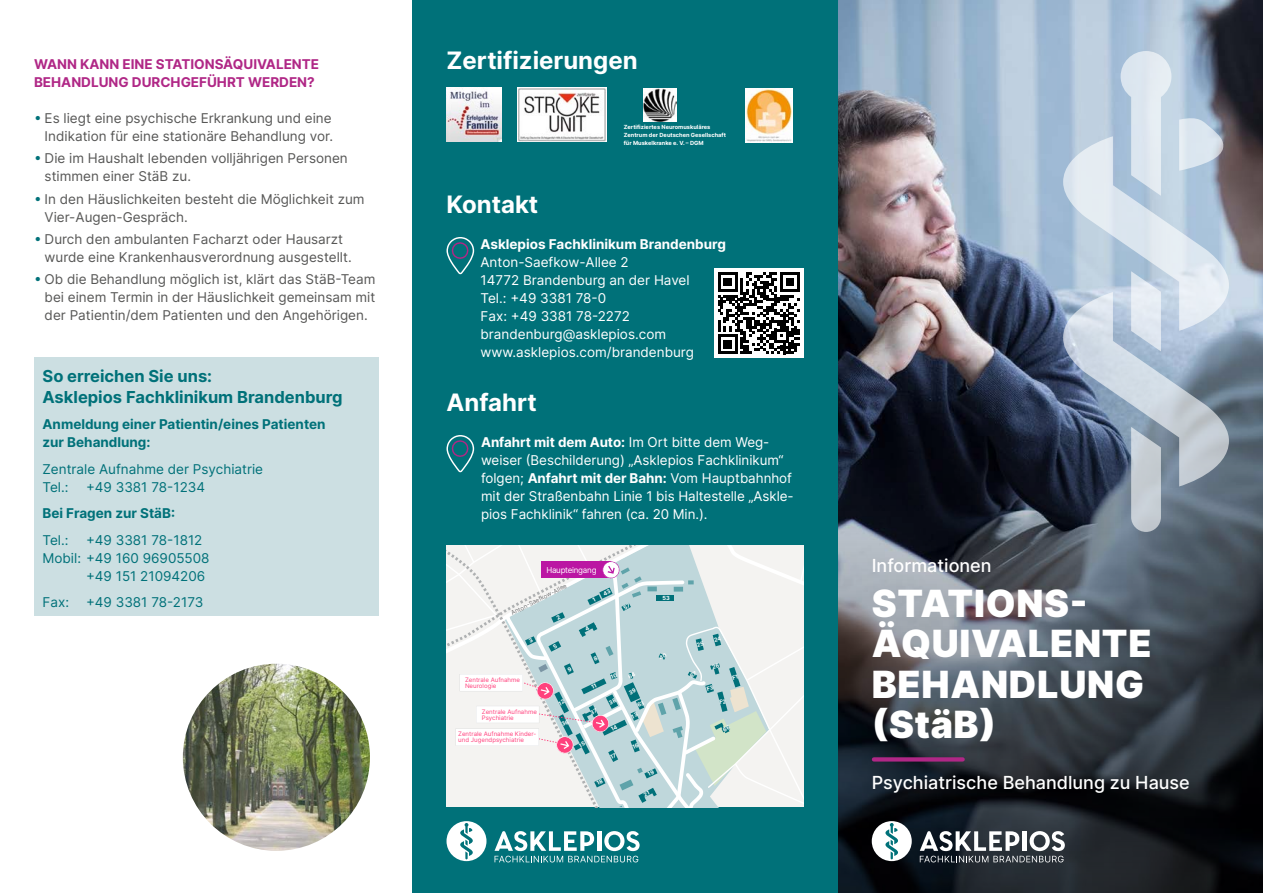
<style>
.page{position:relative;width:1263px;height:893px;background:#fff}
.page>*{position:absolute;margin:0;border:0;box-sizing:border-box;transform-origin:0 0}
.t1{font:900 37.5px/40.5px "Inter";letter-spacing:.02em;color:#fff}
.t2{font:700 24px "Inter";color:#fff}
.t3{font:500 18px "Inter";color:#fff}
.t4{font:700 16.5px/21px "Inter";color:#007179}
.t5{font:13.5px/18px "Inter";color:#575756}
.t6{font:13.5px/18px "Inter";letter-spacing:-.005em;color:#fff}
.t7{font:13.5px/18px "Inter";color:#007179}
.t8{font:700 13.5px/18px "Inter";color:#007179}
.t9{font:700 13.5px/18px "Inter";color:#b02786}
.t10{font:700 13.5px "Inter";color:#fff}
.t11{font:8.1px "Inter";letter-spacing:-.035em;color:#fff}
.t12{font:6.15px/6.1px "Inter";color:#ff417d}
.t13{font:6.15px "Inter";color:#6c6c6c}
.t14{font:700 5.7px/7.9px "Inter";color:#fff}
.s1{color:#007179}
.s2{font-weight:700}
</style>
<div class="page">
<img style="left:838px;top:0;width:425px;height:368px">
<svg style="left:838px;top:368px;width:425px;height:525px;background:#353b44"></svg>
<svg style="left:1063px;top:51px;width:166px;height:481px;background:#a8b6c6"></svg>
<div style="left:874px;top:757px;width:89px;height:5px;background:#b02786"></div>
<svg style="left:920px;top:831px;width:145px;height:31px"></svg>
<div style="left:872px;top:821px;width:40px;height:40px;background:#fff;border-radius:50%"></div>
<svg style="left:885px;top:823px;width:13px;height:36px"></svg>
<div style="left:412px;top:0;width:426px;height:893px;background:#007179"></div>
<svg style="left:446px;top:237px;width:28px;height:38px"></svg>
<div style="left:714px;top:268px;width:90px;height:90px;background:#fff"></div>
<svg style="left:718px;top:272px;width:82px;height:82px"></svg>
<svg style="left:494px;top:831px;width:146px;height:31px"></svg>
<div style="left:446px;top:821px;width:40px;height:40px;background:#fff;border-radius:50%"></div>
<svg style="left:460px;top:823px;width:13px;height:36px"></svg>
<svg style="left:446px;top:435px;width:28px;height:38px"></svg>
<img style="left:446px;top:87px;width:55px;height:54px">
<img style="left:517px;top:87px;width:90px;height:55px">
<img style="left:745px;top:88px;width:47px;height:55px">
<img style="left:643px;top:88px;width:33px;height:34px">
<div style="left:34px;top:357px;width:344px;height:259px;background:#ccdfe2"></div>
<img style="left:183px;top:664px;width:187px;height:187px;border-radius:94px">
<svg style="left:446px;top:545px;width:358px;height:262px;background:#d7e1e3"></svg>
<p class="t9" style="left:34px;top:55px;width:287px">WANN KANN EINE STATIONSÄQUIVALENTE<br>BEHANDLUNG DURCHGEFÜHRT WERDEN?</p>
<p class="t5" style="left:34px;top:109px;width:301px;text-align:right"><span class="s1">բ</span> Es liegt eine psychische Erkrankung und eine<br>Indikation für eine stationäre Behandlung vor.</p>
<p class="t5" style="left:45px;top:149px;width:305px;text-indent:-11px"><span class="s1">բ</span> Die im Haushalt lebenden volljährigen Personen stimmen einer StäB zu.</p>
<p class="t5" style="left:45px;top:189px;width:321px;text-indent:-11px"><span class="s1">բ</span> In den Häuslichkeiten besteht die Möglichkeit zum<br>Vier-Augen-Gespräch.</p>
<p class="t5" style="left:45px;top:230px;width:309px;text-indent:-11px"><span class="s1">բ</span> Durch den ambulanten Facharzt oder Hausarzt wurde eine Krankenhausverordnung ausgestellt.</p>
<p class="t5" style="left:45px;top:270px;width:332px;text-align:justify;text-indent:-11px"><span class="s1">բ</span> Ob die Behandlung möglich ist, klärt das StäB-Team bei einem Termin in der Häuslichkeit gemeinsam mit der Patientin/dem Patienten und den Angehörigen.</p>
<p class="t4" style="left:43px;top:365px;width:301px">So erreichen Sie uns:<br>Asklepios Fachklinikum Brandenburg</p>
<p class="t8" style="left:43px;top:415px;width:285px">Anmeldung einer Patientin/eines Patienten zur Behandlung:</p>
<p class="t7" style="left:43px;top:459px;width:222px">Zentrale Aufnahme der Psychiatrie<br>Tel.:</p>
<p class="t7" style="left:86px;top:477px;width:121px">+49 3381 78-1234</p>
<p class="t8" style="left:43px;top:504px;width:134px">Bei Fragen zur StäB:</p>
<p class="t7" style="left:43px;top:530px;width:28px">Tel.:</p>
<p class="t7" style="left:86px;top:530px;width:118px">+49 3381 78-1812</p>
<p class="t7" style="left:43px;top:548px;width:169px">Mobil: +49 160 96905508</p>
<p class="t7" style="left:86px;top:566px;width:121px">+49 151 21094206</p>
<p class="t7" style="left:43px;top:593px;width:28px">Fax:</p>
<p class="t7" style="left:86px;top:593px;width:119px">+49 3381 78-2173</p>
<h2 class="t2" style="left:446px;top:43px;width:193px">Zertifizierungen</h2>
<p class="t14" style="left:624px;top:123px;width:104px">Zertifiziertes Neuromuskuläres<br>Zentrum der Deutschen Gesellschaft für Muskelkranke e. V. – DGM</p>
<h2 class="t2" style="left:446px;top:187px;width:93px">Kontakt</h2>
<p class="t10" style="left:480px;top:234px;width:247px">Asklepios Fachklinikum Brandenburg</p>
<p class="t6" style="left:480px;top:253px;width:215px">Anton-Saefkow-Allee 2<br>14772 Brandenburg an der Havel<br>Tel.: +49 3381 78-0<br>Fax: +49 3381 78-2272 brandenburg@asklepios.com www.asklepios.com/brandenburg</p>
<h2 class="t2" style="left:446px;top:385px;width:92px">Anfahrt</h2>
<p class="t6" style="left:481px;top:433px;width:314px"><span class="s2">Anfahrt mit dem Auto:</span> Im Ort bitte dem Weg&shy;weiser (Beschilderung) „Asklepios Fachklinikum“ folgen; <span class="s2">Anfahrt mit der Bahn:</span> Vom Hauptbahnhof mit der Straßenbahn Linie 1 bis Haltestelle „Askle&shy;pios Fachklinik“ fahren (ca. 20 Min.).</p>
<p class="t11" style="left:546px;top:565px;width:52px">Haupteingang</p>
<p class="t13" style="left:510px;top:610px;width:63px;rotate:-27deg">Anton-Saefkow-Allee</p>
<p class="t14" style="left:662px;top:594px;width:9px">53</p>
<p class="t12" style="left:465px;top:677px;width:56px">Zentrale Aufnahme<br>Neurologie</p>
<p class="t12" style="left:482px;top:709px;width:56px">Zentrale Aufnahme<br>Psychiatrie</p>
<p class="t12" style="left:458px;top:731px;width:80px">Zentrale Aufnahme Kinder&shy;und Jugendpsychiatrie</p>
<h3 class="t3" style="left:872px;top:552px;width:121px">Informationen</h3>
<h1 class="t1" style="left:872px;top:582px;width:281px">STATIONS-<br>ÄQUIVALENTE<br>BEHANDLUNG (StäB)</h1>
<h3 class="t3" style="left:872px;top:770px;width:320px">Psychiatrische Behandlung zu Hause</h3>
</div>
